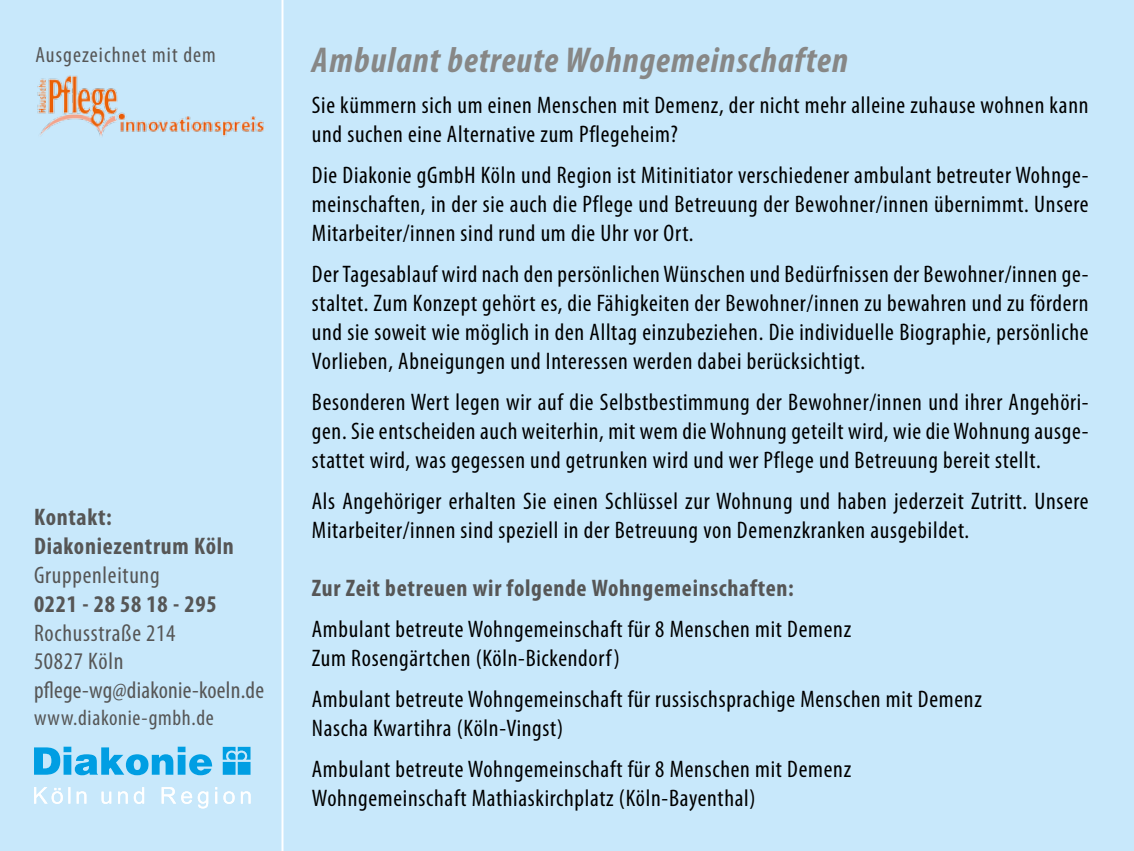
<style>
.page{position:relative;width:1134px;height:851px;background:#fff}
.page>*{position:absolute;margin:0;border:0;box-sizing:border-box;transform-origin:0 0}
.t1{font:italic 700 condensed 36px "Myriad Pro";letter-spacing:.03em;color:#878786}
.t2{font:condensed 24px/28.8px "Myriad Pro";letter-spacing:.03em;color:#000}
.t3{font:700 condensed 24px/28.8px "Myriad Pro";letter-spacing:.03em;color:#565656}
.t4{font:condensed 24px/28.8px "Myriad Pro";letter-spacing:.03em;color:#565656}
.t5{font:condensed 22px "Myriad Pro";letter-spacing:.03em;color:#565656}
.t6{font:condensed 22px "Myriad Pro";letter-spacing:.05em;color:#565656}
</style>
<div class="page">
<div style="left:0;top:0;width:1134px;height:850px;background:#c8e8fb"></div>
<svg style="left:34px;top:746px;width:217px;height:62px"></svg>
<hr style="left:281px;top:0;width:2px;height:850px;background:#fff">
<img style="left:37px;top:75px;width:227px;height:62px">
<p class="t6" style="left:35px;top:41px;width:182px">Ausgezeichnet mit dem</p>
<p class="t3" style="left:34px;top:502px;width:201px">Kontakt:<br>Diakoniezentrum Köln</p>
<p class="t4" style="left:34px;top:560px;width:127px">Gruppenleitung</p>
<p class="t3" style="left:34px;top:588px;width:184px">0221 - 28 58 18 - 295</p>
<p class="t4" style="left:34px;top:617px;width:232px">Rochusstraße 214<br>50827 Köln pflege-wg@diakonie-koeln.de</p>
<p class="t5" style="left:34px;top:703px;width:181px">www.diakonie-gmbh.de</p>
<h1 class="t1" style="left:312px;top:38px;width:538px">Ambulant betreute Wohngemeinschaften</h1>
<p class="t2" style="left:312px;top:91px;width:778px">Sie kümmern sich um einen Menschen mit Demenz, der nicht mehr alleine zuhause wohnen kann und suchen eine Alternative zum Pflegeheim?</p>
<p class="t2" style="left:312px;top:161px;width:778px;text-align:justify">Die Diakonie gGmbH Köln und Region ist Mitinitiator verschiedener ambulant betreuter Wohnge&shy;meinschaften, in der sie auch die Pflege und Betreuung der Bewohner/innen übernimmt. Unsere Mitarbeiter/innen sind rund um die Uhr vor Ort.</p>
<p class="t2" style="left:312px;top:259px;width:778px;text-align:justify">Der Tagesablauf wird nach den persönlichen Wünschen und Bedürfnissen der Bewohner/innen ge&shy;staltet. Zum Konzept gehört es, die Fähigkeiten der Bewohner/innen zu bewahren und zu fördern und sie soweit wie möglich in den Alltag einzubeziehen. Die individuelle Biographie, persönliche Vorlieben, Abneigungen und Interessen werden dabei berücksichtigt.</p>
<p class="t2" style="left:312px;top:387px;width:778px;text-align:justify">Besonderen Wert legen wir auf die Selbstbestimmung der Bewohner/innen und ihrer Angehöri&shy;gen. Sie entscheiden auch weiterhin, mit wem die Wohnung geteilt wird, wie die Wohnung ausge&shy;stattet wird, was gegessen und getrunken wird und wer Pflege und Betreuung bereit stellt.</p>
<p class="t2" style="left:312px;top:486px;width:778px">Als Angehöriger erhalten Sie einen Schlüssel zur Wohnung und haben jederzeit Zutritt. Unsere<br>Mitarbeiter/innen sind speziell in der Betreuung von Demenzkranken ausgebildet.</p>
<p class="t3" style="left:312px;top:572px;width:483px">Zur Zeit betreuen wir folgende Wohngemeinschaften:</p>
<p class="t2" style="left:312px;top:614px;width:541px">Ambulant betreute Wohngemeinschaft für 8 Menschen mit Demenz<br>Zum Rosengärtchen (Köln-Bickendorf)</p>
<p class="t2" style="left:312px;top:684px;width:671px">Ambulant betreute Wohngemeinschaft für russischsprachige Menschen mit Demenz<br>Nascha Kwartihra (Köln-Vingst)</p>
<p class="t2" style="left:312px;top:754px;width:541px">Ambulant betreute Wohngemeinschaft für 8 Menschen mit Demenz<br>Wohngemeinschaft Mathiaskirchplatz (Köln-Bayenthal)</p>
</div>
